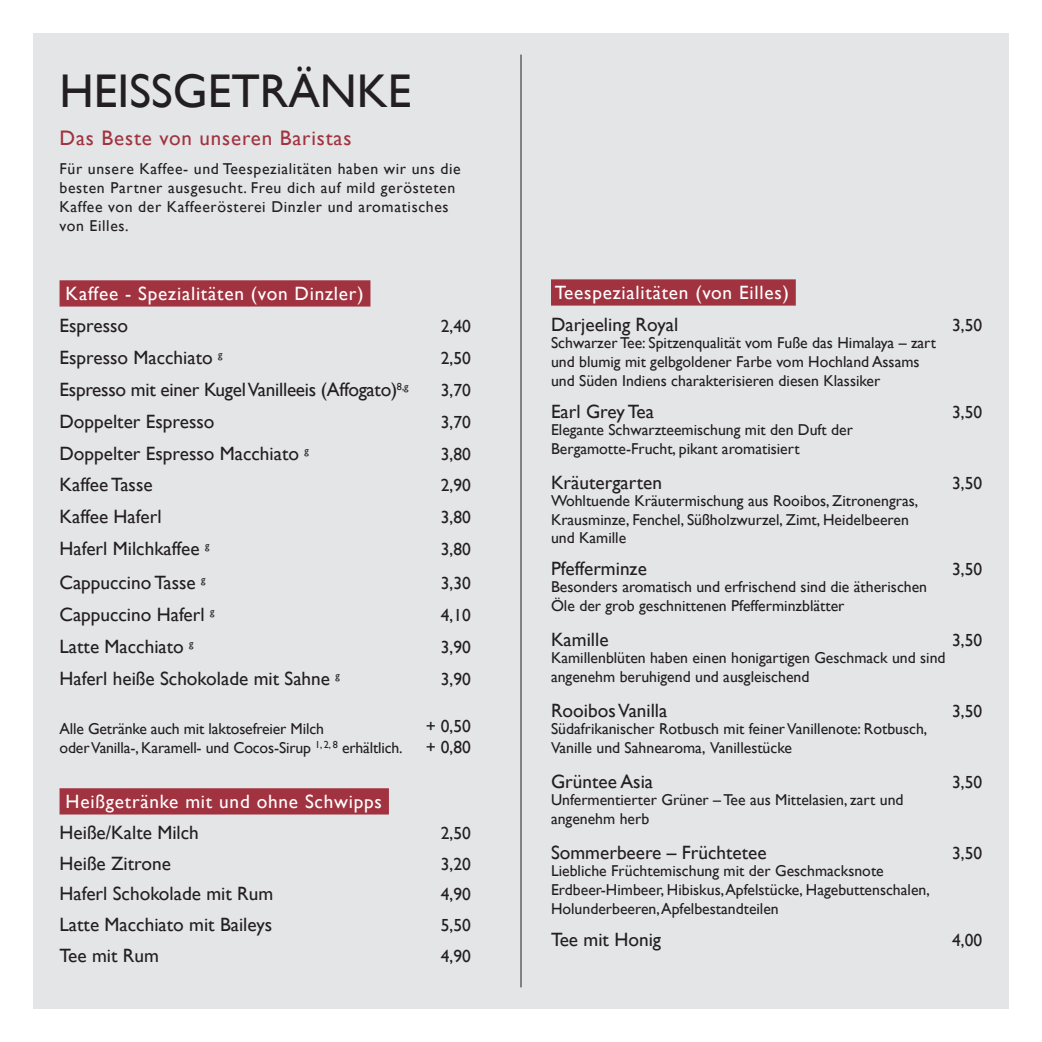
<style>
.page{position:relative;width:1042px;height:1042px;background:#fff}
.page>*{position:absolute;margin:0;border:0;box-sizing:border-box;transform-origin:0 0}
.Head{font:47.25px "Gill Sans";color:#231f20}
.Zusatz_Sub{font:21px "Gill Sans";letter-spacing:.04em;color:#a13340}
.Gericht{font:19.25px "Gill Sans";color:#231f20}
.Einleitung{font:19.25px "Gill Sans";letter-spacing:.04em;color:#fff}
.Preise{font:17.5px/21px "Gill Sans";color:#231f20}
.Beschreibung{font:15.75px/18.9px "Gill Sans";color:#231f20}
.Zusatz_Sub-2{font:15.75px/18.9px "Gill Sans";letter-spacing:.04em;color:#231f20}
</style>
<div class="page">
<div style="left:33px;top:33px;width:975px;height:975px;background:#e4e5e7"></div>
<hr style="left:521px;top:55px;width:1px;height:932px;background:#231f20">
<div style="left:551px;top:279px;width:245px;height:27px;background:#a13340"></div>
<div style="left:60px;top:280px;width:310px;height:26px;background:#a13340"></div>
<div style="left:60px;top:788px;width:329px;height:26px;background:#a13340"></div>
<p class="Head" style="left:60px;top:63px;width:353px">HEISSGETRÄNKE</p>
<p class="Zusatz_Sub" style="left:60px;top:126px;width:293px">Das Beste von unseren Baristas</p>
<p class="Zusatz_Sub-2" style="left:60px;top:159px;width:403px">Für unsere Kaffee- und Teespezialitäten haben wir uns die besten Partner ausgesucht. Freu dich auf mild gerösteten Kaffee von der Kaffeerösterei Dinzler und aromatisches von Eilles.</p>
<p class="Einleitung" style="left:66px;top:283px;width:299px">Kaffee - Spezialitäten (von Dinzler)</p>
<p class="Gericht" style="left:60px;top:314px;width:70px">Espresso</p>
<p class="Preise" style="left:441px;top:316px;width:32px">2,40</p>
<p class="Gericht" style="left:60px;top:346px;width:164px">Espresso Macchiato <sup>g</sup></p>
<p class="Preise" style="left:441px;top:348px;width:32px">2,50</p>
<p class="Gericht" style="left:60px;top:378px;width:350px">Espresso mit einer Kugel Vanilleeis (Affogato)<sup>8,g</sup></p>
<p class="Preise" style="left:441px;top:379px;width:32px">3,70</p>
<p class="Gericht" style="left:60px;top:410px;width:156px">Doppelter Espresso</p>
<p class="Preise" style="left:441px;top:411px;width:32px">3,70</p>
<p class="Gericht" style="left:60px;top:442px;width:251px">Doppelter Espresso Macchiato <sup>g</sup></p>
<p class="Preise" style="left:441px;top:443px;width:32px">3,80</p>
<p class="Gericht" style="left:60px;top:473px;width:95px">Kaffee Tasse</p>
<p class="Preise" style="left:441px;top:475px;width:32px">2,90</p>
<p class="Gericht" style="left:60px;top:505px;width:103px">Kaffee Haferl</p>
<p class="Preise" style="left:441px;top:506px;width:32px">3,80</p>
<p class="Gericht" style="left:60px;top:537px;width:151px">Haferl Milchkaffee <sup>g</sup></p>
<p class="Preise" style="left:441px;top:538px;width:32px">3,80</p>
<p class="Gericht" style="left:60px;top:571px;width:147px">Cappuccino Tasse <sup>g</sup></p>
<p class="Preise" style="left:441px;top:573px;width:32px">3,30</p>
<p class="Gericht" style="left:60px;top:603px;width:156px">Cappuccino Haferl <sup>g</sup></p>
<p class="Preise" style="left:441px;top:604px;width:32px">4,10</p>
<p class="Gericht" style="left:60px;top:635px;width:135px">Latte Macchiato <sup>g</sup></p>
<p class="Preise" style="left:441px;top:636px;width:32px">3,90</p>
<p class="Gericht" style="left:60px;top:667px;width:282px">Haferl heiße Schokolade mit Sahne <sup>g</sup></p>
<p class="Preise" style="left:441px;top:668px;width:32px">3,90</p>
<p class="Beschreibung" style="left:60px;top:719px;width:266px">Alle Getränke auch mit laktosefreier Milch</p>
<p class="Beschreibung" style="left:60px;top:738px;width:345px">oder Vanilla-, Karamell- und Cocos-Sirup <sup>1,</sup> <sup>2,</sup> <sup>8</sup> erhältlich.</p>
<p class="Preise" style="left:426px;top:716px;width:47px">+ 0,50 + 0,80</p>
<p class="Einleitung" style="left:66px;top:790px;width:318px">Heißgetränke mit und ohne Schwipps</p>
<p class="Gericht" style="left:60px;top:821px;width:141px">Heiße/Kalte Milch</p>
<p class="Preise" style="left:441px;top:822px;width:32px">2,50</p>
<p class="Gericht" style="left:60px;top:852px;width:113px">Heiße Zitrone</p>
<p class="Preise" style="left:441px;top:853px;width:32px">3,20</p>
<p class="Gericht" style="left:60px;top:882px;width:215px">Haferl Schokolade mit Rum</p>
<p class="Preise" style="left:441px;top:884px;width:32px">4,90</p>
<p class="Gericht" style="left:60px;top:913px;width:214px">Latte Macchiato mit Baileys</p>
<p class="Preise" style="left:441px;top:914px;width:32px">5,50</p>
<p class="Gericht" style="left:60px;top:944px;width:101px">Tee mit Rum</p>
<p class="Preise" style="left:441px;top:945px;width:32px">4,90</p>
<p class="Einleitung" style="left:555px;top:282px;width:236px">Teespezialitäten (von Eilles)</p>
<p class="Gericht" style="left:551px;top:313px;width:129px">Darjeeling Royal</p>
<p class="Preise" style="left:952px;top:315px;width:32px">3,50</p>
<p class="Beschreibung" style="left:551px;top:333px;width:386px">Schwarzer Tee: Spitzenqualität vom Fuße das Himalaya – zart und blumig mit gelbgoldener Farbe vom Hochland Assams und Süden Indiens charakterisieren diesen Klassiker</p>
<p class="Gericht" style="left:551px;top:400px;width:105px">Earl Grey Tea</p>
<p class="Preise" style="left:952px;top:401px;width:32px">3,50</p>
<p class="Beschreibung" style="left:551px;top:420px;width:303px">Elegante Schwarzteemischung mit den Duft der</p>
<p class="Beschreibung" style="left:551px;top:439px;width:250px">Bergamotte-Frucht, pikant aromatisiert</p>
<p class="Gericht" style="left:551px;top:471px;width:113px">Kräutergarten</p>
<p class="Preise" style="left:952px;top:472px;width:32px">3,50</p>
<p class="Beschreibung" style="left:551px;top:491px;width:369px">Wohltuende Kräutermischung aus Rooibos, Zitronengras,<br>Krausminze, Fenchel, Süßholzwurzel, Zimt, Heidelbeeren und Kamille</p>
<p class="Gericht" style="left:551px;top:557px;width:97px">Pfefferminze</p>
<p class="Preise" style="left:952px;top:559px;width:32px">3,50</p>
<p class="Beschreibung" style="left:551px;top:577px;width:378px">Besonders aromatisch und erfrischend sind die ätherischen<br>Öle der grob geschnittenen Pfefferminzblätter</p>
<p class="Gericht" style="left:551px;top:628px;width:59px">Kamille</p>
<p class="Preise" style="left:952px;top:630px;width:32px">3,50</p>
<p class="Beschreibung" style="left:551px;top:648px;width:396px">Kamillenblüten haben einen honigartigen Geschmack und sind angenehm beruhigend und ausgleischend</p>
<p class="Gericht" style="left:551px;top:699px;width:118px">Rooibos Vanilla</p>
<p class="Preise" style="left:952px;top:700px;width:32px">3,50</p>
<p class="Beschreibung" style="left:551px;top:719px;width:378px">Südafrikanischer Rotbusch mit feiner Vanillenote: Rotbusch,<br>Vanille und Sahnearoma, Vanillestücke</p>
<p class="Gericht" style="left:551px;top:770px;width:104px">Grüntee Asia</p>
<p class="Preise" style="left:952px;top:771px;width:32px">3,50</p>
<p class="Beschreibung" style="left:551px;top:790px;width:354px">Unfermentierter Grüner – Tee aus Mittelasien, zart und angenehm herb</p>
<p class="Gericht" style="left:551px;top:841px;width:217px">Sommerbeere – Früchtetee</p>
<p class="Preise" style="left:952px;top:842px;width:32px">3,50</p>
<p class="Beschreibung" style="left:551px;top:861px;width:380px">Liebliche Früchtemischung mit der Geschmacksnote<br>Erdbeer-Himbeer, Hibiskus, Apfelstücke, Hagebuttenschalen,<br>Holunderbeeren, Apfelbestandteilen</p>
<p class="Gericht" style="left:551px;top:928px;width:112px">Tee mit Honig</p>
<p class="Preise" style="left:952px;top:929px;width:32px">4,00</p>
</div>
